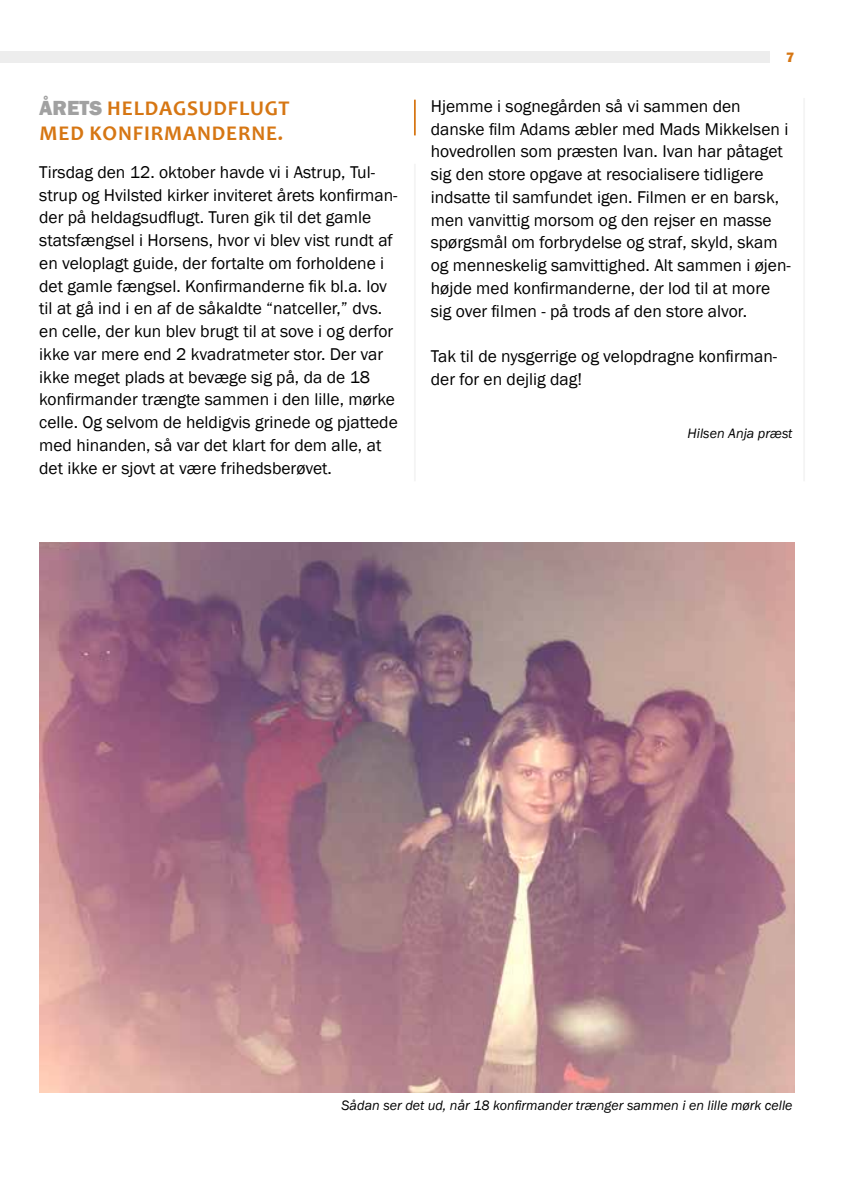
<style>
.page{position:relative;width:844px;height:1191px;background:#fff}
.page>*{position:absolute;margin:0;border:0;box-sizing:border-box;transform-origin:0 0}
.t1{font:700 21px/25.2px "Candara";letter-spacing:.04em;color:#d67613}
.t2{font:17.5px/22.8px "Franklin Gothic";color:#000}
.t3{font:italic 14px "Franklin Gothic";color:#000}
.t4{font:800 14px "Franklin Gothic";color:#d67613}
.s1{font-family:"Franklin Gothic";font-weight:800;color:#a1a1a1}
</style>
<div class="page">
<div style="left:0;top:51px;width:769px;height:11px;background:#ededed"></div>
<hr style="left:803px;top:98px;width:1px;height:383px;background:#f4f4f4">
<img style="left:39px;top:542px;width:755px;height:550px">
<hr style="left:414px;top:100px;width:1px;height:35px;background:#d67613">
<hr style="left:414px;top:164px;width:1px;height:317px;background:#f4f4f4">
<p class="t1" style="left:39px;top:95px;width:252px"><span class="s1">ÅRETS</span> HELDAGSUDFLUGT<br>MED KONFIRMANDERNE.</p>
<p class="t2" style="left:39px;top:161px;width:360px">Tirsdag den 12. oktober havde vi i Astrup, Tul&shy;strup og Hvilsted kirker inviteret årets konfirman&shy;der på heldagsudflugt. Turen gik til det gamle statsfængsel i Horsens, hvor vi blev vist rundt af en veloplagt guide, der fortalte om forholdene i det gamle fængsel. Konfirmanderne fik bl.a. lov til at gå ind i en af de såkaldte “natceller,” dvs. en celle, der kun blev brugt til at sove i og derfor ikke var mere end 2 kvadratmeter stor. Der var ikke meget plads at bevæge sig på, da de 18 konfirmander trængte sammen i den lille, mørke celle. Og selvom de heldigvis grinede og pjattede med hinanden, så var det klart for dem alle, at det ikke er sjovt at være frihedsberøvet.</p>
<p class="t4" style="left:785px;top:49px;width:10px">7</p>
<p class="t2" style="left:430px;top:95px;width:361px">Hjemme i sognegården så vi sammen den danske film Adams æbler med Mads Mikkelsen i hovedrollen som præsten Ivan. Ivan har påtaget sig den store opgave at resocialisere tidligere indsatte til samfundet igen. Filmen er en barsk, men vanvittig morsom og den rejser en masse spørgsmål om forbrydelse og straf, skyld, skam og menneskelig samvittighed. Alt sammen i øjen&shy;højde med konfirmanderne, der lod til at more sig over filmen - på trods af den store alvor.</p>
<p class="t2" style="left:430px;top:345px;width:348px">Tak til de nysgerrige og velopdragne konfirman&shy;der for en dejlig dag!</p>
<p class="t3" style="left:687px;top:424px;width:106px">Hilsen Anja præst</p>
<p class="t3" style="left:341px;top:1096px;width:452px">Sådan ser det ud, når 18 konfirmander trænger sammen i en lille mørk celle</p>
</div>
